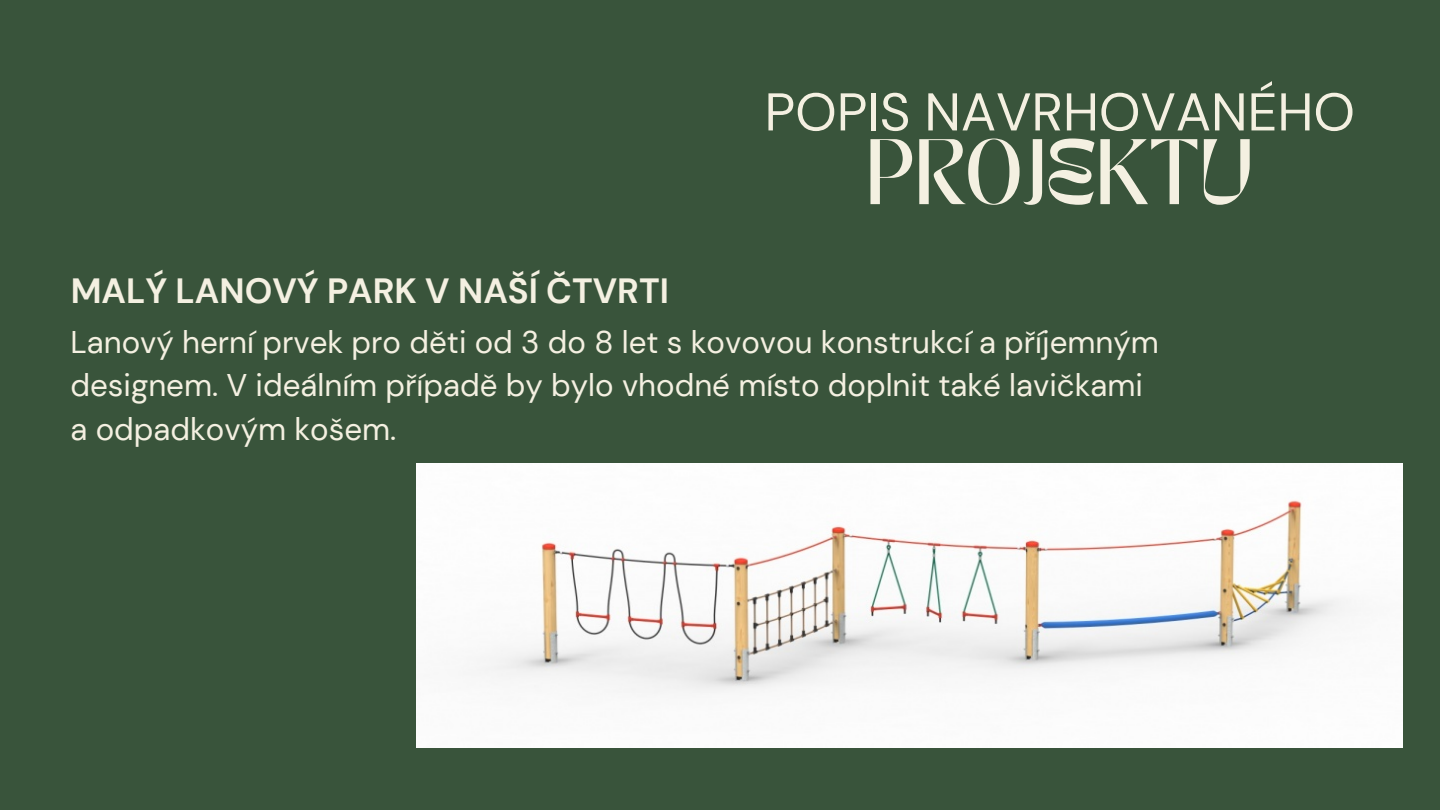
<style>
.page{position:relative;width:1440px;height:810px;background:#39543b}
.page>*{position:absolute;margin:0;border:0;box-sizing:border-box;transform-origin:0 0}
.t1{font:65px "TANMERINGUE";color:#f4f0e1}
.t2{font:53px "DM Sans";color:#f4f0e1}
.t3{font:700 35px "DM Sans";color:#f4f0e1}
.t4{font:31.3px/43.5px "DM Sans";color:#f4f0e1}
</style>
<div class="page">
<img style="left:417px;top:463px;width:985px;height:285px">
<h1 class="t2" style="left:765px;top:78px;width:592px">POPIS NAVRHOVANÉHO</h1>
<h3 class="t1" style="left:866px;top:138px;width:389px">PROJEKTU</h3>
<p class="t3" style="left:71px;top:268px;width:600px">MALÝ LANOVÝ PARK V NAŠÍ ČTVRTI</p>
<p class="t4" style="left:70px;top:320px;width:1090px">Lanový herní prvek pro děti od 3 do 8 let s kovovou konstrukcí a příjemným designem. V ideálním případě by bylo vhodné místo doplnit také lavičkami</p>
<p class="t4" style="left:70px;top:407px;width:327px">a odpadkovým košem.</p>
</div>
